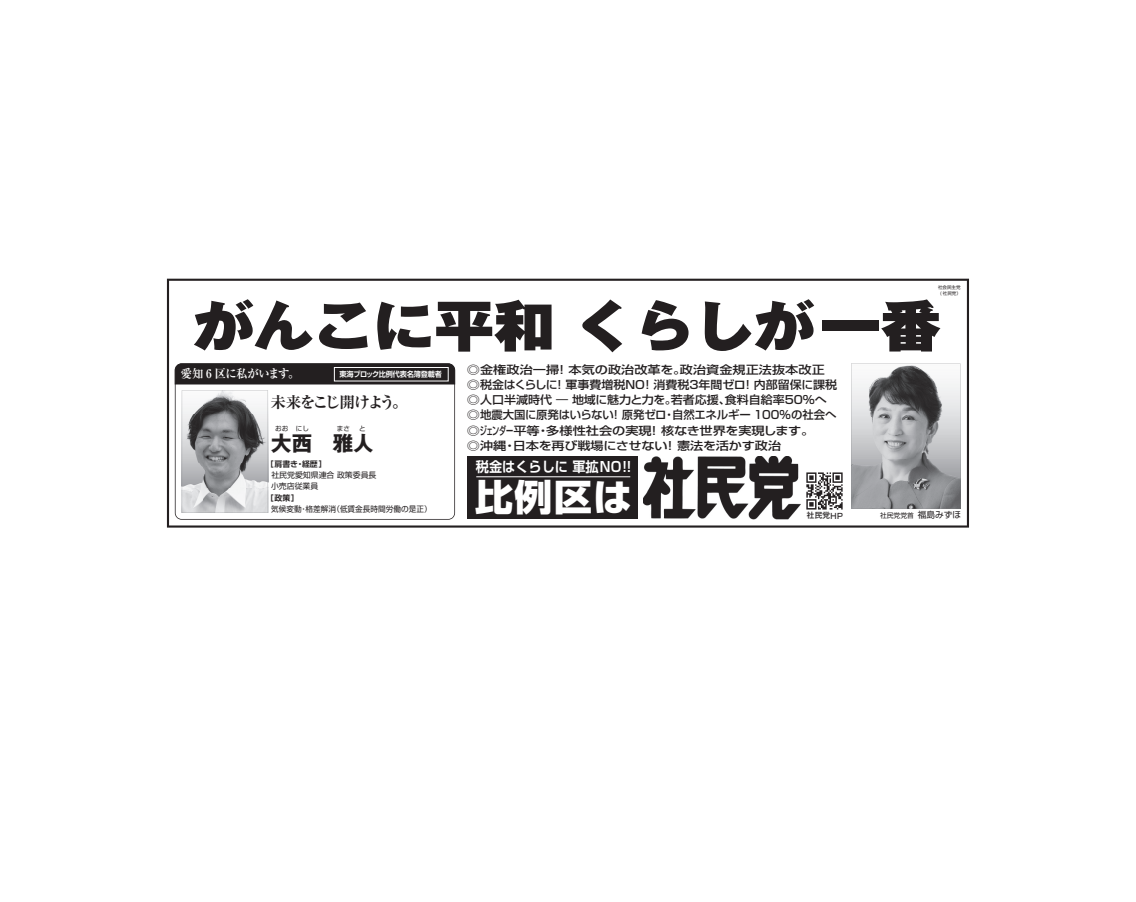
<style>
.page{position:relative;width:1136px;height:902px;background:#fff}
.page>*{position:absolute;margin:0;border:0;box-sizing:border-box;transform-origin:0 0}
.t1{font:900 54.9px "Gothic MB101 Pr 5";color:#231f20;scale:1.09 1}
.t2{font:800 36.45px "Shin Go Pr 5";color:#fff;scale:1.05 1}
.t3{font:700 20.48px "Gothic MB101 Pr 5";color:#231f20}
.t4{font:700 expanded 15.52px "Ryumin Pr 5";letter-spacing:-.105em;color:#231f20}
.t5{font:700 13.95px "Shin Go Pr 5 De";color:#fff;scale:.94 1}
.t6{font:700 12px "Ryumin Pr 5";letter-spacing:-.045em;color:#fff;scale:.94 1}
.t7{font:500 11.4px/15.2px "Shin Go Pro";color:#231f20;scale:1.16 1}
.t8{font:7.88px/10.5px "Shin Go Pr 5";color:#231f20}
.t9{font:700 7.88px "Shin Go Pr 5 De";color:#231f20}
.t10{font:700 7.5px "Shin Go Pr 5 De";letter-spacing:-.025em;color:#fff;scale:.95 1}
.t11{font:500 7.5px "Shin Go Pr 6";color:#231f20}
.t12{font:6.75px "Shin Go Pr 5";color:#231f20}
.t13{font:6.52px "Shin Go Pr 5";color:#231f20}
.t14{font:4.5px/6px "Shin Go Pr 5";color:#231f20;text-align:center}
.s1{font-size:7.73px}
.s2{font-size:8.7px}
</style>
<div class="page">
<svg style="left:167px;top:278px;width:801px;height:249px"></svg>
<svg style="left:175px;top:384px;width:280px;height:135px"></svg>
<svg style="left:174px;top:363px;width:281px;height:21px;background:#282526"></svg>
<div style="left:334px;top:367px;width:114px;height:14px;border:1px solid #fff"></div>
<svg style="left:182px;top:390px;width:87px;height:123px"></svg>
<img style="left:643px;top:456px;width:157px;height:64px">
<img style="left:872px;top:508px;width:88px;height:1px">
<img style="left:960px;top:387px;width:1px;height:73px">
<img style="left:960px;top:460px;width:1px;height:48px">
<svg style="left:851px;top:363px;width:109px;height:145px;background:#a3a4a6"></svg>
<div style="left:467px;top:456px;width:171px;height:63px;background:#231f20"></div>
<hr style="left:476px;top:476px;width:154px;height:1px;background:#fff">
<img style="left:802px;top:468px;width:44px;height:45px">
<p class="t14" style="left:937px;top:283px;width:24px">社会民主党( 社民党）</p>
<h1 class="t1" style="left:194px;top:279px;width:686px">がんこに平和 くらしが一番</h1>
<p class="t6" style="left:181px;top:364px;width:128px">愛知 6 区に私がいます。</p>
<p class="t10" style="left:339px;top:368px;width:109px">東海ブロック比例代表名簿登載者</p>
<h3 class="t4" style="left:270px;top:390px;width:139px">未来をこじ開けよう。</h3>
<p class="t13" style="left:275px;top:422px;width:55px">おお にし　　　</p>
<p class="t13" style="left:337px;top:422px;width:15px">まさ</p>
<p class="t13" style="left:359px;top:422px;width:8px">と</p>
<h3 class="t3" style="left:271px;top:426px;width:104px">大西　雅人</h3>
<p class="t9" style="left:266px;top:457px;width:62px">［肩書き・経歴］</p>
<p class="t8" style="left:271px;top:469px;width:107px">社民党愛知県連合 政策委員長小売店従業員</p>
<p class="t9" style="left:266px;top:491px;width:35px">［政策］</p>
<p class="t8" style="left:271px;top:503px;width:162px">気候変動・格差解消（低賃金長時間労働の是正）</p>
<p class="t7" style="left:467px;top:360px;width:320px">◎金権政治一掃！ 本気の政治改革を。政治資金規正法抜本改正◎税金はくらしに！ 軍事費増税NO！ 消費税3年間ゼロ！ 内部留保に課税◎人口半減時代 ― 地域に魅力と力を。若者応援、食料自給率50%へ◎地震大国に原発はいらない！ 原発ゼロ・自然エネルギー 100%の社会へ◎ジェンダー平等・多様性社会の実現！ 核なき世界を実現します。<br>◎沖縄・日本を再び戦場にさせない！ 憲法を活かす政治</p>
<h2 class="t2" style="left:475px;top:468px;width:151px">比例区は</h2>
<p class="t5" style="left:476px;top:455px;width:171px">税金はくらしに 軍拡NO！！</p>
<p class="t11" style="left:806px;top:509px;width:38px">社民党<span class="s1">HP</span></p>
<p class="t12" style="left:880px;top:509px;width:82px">社民党党首<span class="s2">福島みずほ</span></p>
</div>
